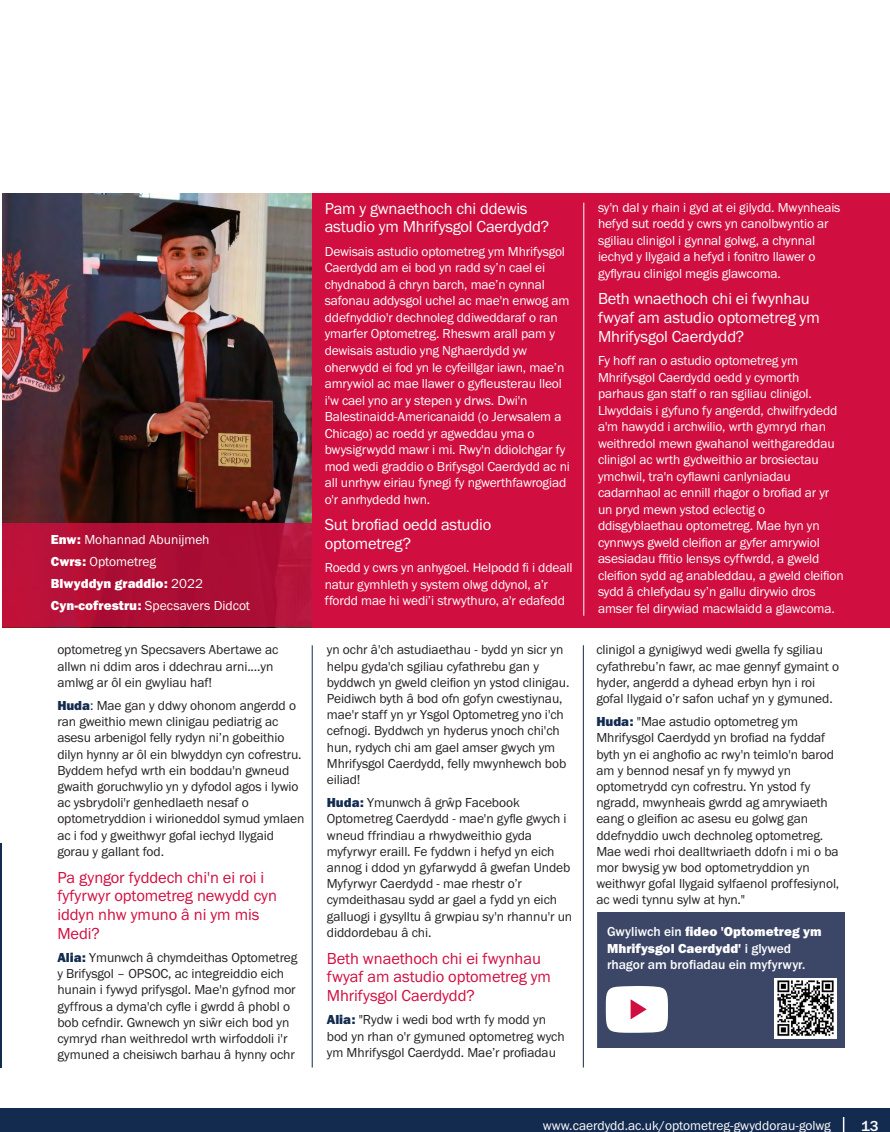
<style>
.page{position:relative;width:890px;height:1132px;background:#fff}
.page>*{position:absolute;margin:0;border:0;box-sizing:border-box;transform-origin:0 0}
.WHITE_text_box{font:16.5px/18.8px "Franklin Gothic URW Boo";letter-spacing:-.01em;color:#fff}
.WHITE_text_box-2{font:16.5px/18.8px "Franklin Gothic URW Boo";letter-spacing:-.005em;color:#d10e40}
.t1{font:500 15px "Franklin Gothic URW";color:#fff}
.WHITE_text_box-3{font:13.5px/16.2px "Franklin Gothic URW Boo";letter-spacing:-.005em;color:#231f20}
.WHITE_text_box-4{font:13.5px/16.5px "Franklin Gothic URW Boo";letter-spacing:-.01em;color:#fff}
.WHITE_text_box-5{font:500 13.5px/16.5px "Franklin Gothic URW";color:#fff}
.WHITE_text_box-6{font:13.5px "Franklin Gothic URW Hea";color:#fff}
.s1{font-family:"Franklin Gothic URW Hea"}
.s2{font-family:"Franklin Gothic URW Boo"}
.s3{font-family:"Franklin Gothic URW Hea";color:#142b50}
.s4{color:#142b50}
.s5{font-family:"Franklin Gothic URW Hea";font-weight:400}
</style>
<div class="page">
<div style="left:0;top:1108px;width:890px;height:23px;background:#142b50"></div>
<svg style="left:842px;top:1117px;width:2px;height:14px"></svg>
<div style="left:597px;top:912px;width:246px;height:135px;background:#3c4667"></div>
<svg style="left:605px;top:986px;width:63px;height:46px;background:#f0e6eb"></svg>
<img style="left:774px;top:978px;width:62px;height:60px">
<hr style="left:312px;top:645px;width:1px;height:422px;background:#142b50">
<hr style="left:583px;top:645px;width:1px;height:422px;background:#142b50">
<hr style="left:0;top:842px;width:2px;height:225px;background:#142b50">
<div style="left:2px;top:193px;width:888px;height:434px;background:#d10e40"></div>
<img style="left:2px;top:193px;width:310px;height:330px">
<hr style="left:583px;top:203px;width:1px;height:412px;background:#fff">
<div style="left:2px;top:523px;width:310px;height:104px;background:linear-gradient(to right,#b70f37,#aa1036)"></div>
<p class="WHITE_text_box-4" style="left:51px;top:530px;width:160px"><span class="s1">Enw:</span> Mohannad Abunijmeh</p>
<p class="WHITE_text_box-4" style="left:51px;top:552px;width:107px"><span class="s1">Cwrs:</span> Optometreg</p>
<p class="WHITE_text_box-6" style="left:51px;top:574px;width:153px">Blwyddyn graddio: <span class="s2">2022</span></p>
<p class="WHITE_text_box-4" style="left:51px;top:596px;width:201px"><span class="s1">Cyn-cofrestru:</span> Specsavers Didcot</p>
<p class="WHITE_text_box-3" style="left:57px;top:641px;width:223px">optometreg yn Specsavers Abertawe ac allwn ni ddim aros i ddechrau arni....yn amlwg ar ôl ein gwyliau haf!</p>
<p class="WHITE_text_box-3" style="left:57px;top:696px;width:249px"><span class="s3">Huda</span><span class="s4">:</span> Mae gan y ddwy ohonom angerdd o ran gweithio mewn clinigau pediatrig ac asesu arbenigol felly rydyn ni’n gobeithio dilyn hynny ar ôl ein blwyddyn cyn cofrestru.<br>Byddem hefyd wrth ein boddau'n gwneud gwaith goruchwylio yn y dyfodol agos i lywio ac ysbrydoli'r genhedlaeth nesaf o optometryddion i wirioneddol symud ymlaen ac i fod y gweithwyr gofal iechyd llygaid gorau y gallant fod.</p>
<p class="WHITE_text_box-2" style="left:57px;top:867px;width:221px">Pa gyngor fyddech chi'n ei roi i fyfyrwyr optometreg newydd cyn iddyn nhw ymuno â ni ym mis<br>Medi?</p>
<p class="WHITE_text_box-3" style="left:57px;top:948px;width:241px"><span class="s3">Alia:</span> Ymunwch â chymdeithas Optometreg y Brifysgol – OPSOC, ac integreiddio eich hunain i fywyd prifysgol. Mae'n gyfnod mor gyffrous a dyma'ch cyfle i gwrdd â phobl o bob cefndir. Gwnewch yn siŵr eich bod yn cymryd rhan weithredol wrth wirfoddoli i'r gymuned a cheisiwch barhau â hynny ochr</p>
<p class="WHITE_text_box" style="left:325px;top:198px;width:226px">Pam y gwnaethoch chi ddewis astudio ym Mhrifysgol Caerdydd?</p>
<p class="WHITE_text_box-4" style="left:325px;top:243px;width:247px">Dewisais astudio optometreg ym Mhrifysgol Caerdydd am ei bod yn radd sy’n cael ei chydnabod â chryn barch, mae’n cynnal safonau addysgol uchel ac mae'n enwog am ddefnyddio'r dechnoleg ddiweddaraf o ran ymarfer Optometreg. Rheswm arall pam y dewisais astudio yng Nghaerdydd yw oherwydd ei fod yn le cyfeillgar iawn, mae’n amrywiol ac mae llawer o gyfleusterau lleol i'w cael yno ar y stepen y drws. Dwi'n Balestinaidd-Americanaidd (o Jerwsalem a Chicago) ac roedd yr agweddau yma o bwysigrwydd mawr i mi. Rwy'n ddiolchgar fy mod wedi graddio o Brifysgol Caerdydd ac ni all unrhyw eiriau fynegi fy ngwerthfawrogiad o'r anrhydedd hwn.</p>
<p class="WHITE_text_box" style="left:325px;top:514px;width:168px">Sut brofiad oedd astudio optometreg?</p>
<p class="WHITE_text_box-4" style="left:325px;top:559px;width:249px">Roedd y cwrs yn anhygoel. Helpodd fi i ddeall natur gymhleth y system olwg ddynol, a’r ffordd mae hi wedi’i strwythuro, a'r edafedd</p>
<p class="WHITE_text_box-3" style="left:327px;top:641px;width:244px">yn ochr â'ch astudiaethau - bydd yn sicr yn helpu gyda'ch sgiliau cyfathrebu gan y byddwch yn gweld cleifion yn ystod clinigau.<br>Peidiwch byth â bod ofn gofyn cwestiynau, mae'r staff yn yr Ysgol Optometreg yno i'ch cefnogi. Byddwch yn hyderus ynoch chi'ch hun, rydych chi am gael amser gwych ym Mhrifysgol Caerdydd, felly mwynhewch bob eiliad!</p>
<p class="WHITE_text_box-3" style="left:327px;top:794px;width:247px"><span class="s3">Huda:</span> Ymunwch â grŵp Facebook Optometreg Caerdydd - mae'n gyfle gwych i wneud ffrindiau a rhwydweithio gyda myfyrwyr eraill. Fe fyddwn i hefyd yn eich annog i ddod yn gyfarwydd â gwefan Undeb Myfyrwyr Caerdydd - mae rhestr o’r cymdeithasau sydd ar gael a fydd yn eich galluogi i gysylltu â grwpiau sy'n rhannu'r un diddordebau â chi.</p>
<p class="WHITE_text_box-2" style="left:327px;top:948px;width:226px">Beth wnaethoch chi ei fwynhau fwyaf am astudio optometreg ym<br>Mhrifysgol Caerdydd?</p>
<p class="WHITE_text_box-3" style="left:327px;top:1011px;width:239px"><span class="s3">Alia:</span> "Rydw i wedi bod wrth fy modd yn bod yn rhan o'r gymuned optometreg wych ym Mhrifysgol Caerdydd. Mae’r profiadau</p>
<p class="WHITE_text_box-4" style="left:598px;top:199px;width:244px">sy'n dal y rhain i gyd at ei gilydd. Mwynheais hefyd sut roedd y cwrs yn canolbwyntio ar sgiliau clinigol i gynnal golwg, a chynnal iechyd y llygaid a hefyd i fonitro llawer o gyflyrau clinigol megis glawcoma.</p>
<p class="WHITE_text_box" style="left:598px;top:289px;width:223px">Beth wnaethoch chi ei fwynhau fwyaf am astudio optometreg ym<br>Mhrifysgol Caerdydd?</p>
<p class="WHITE_text_box-4" style="left:598px;top:352px;width:247px">Fy hoff ran o astudio optometreg ym Mhrifysgol Caerdydd oedd y cymorth parhaus gan staff o ran sgiliau clinigol.<br>Llwyddais i gyfuno fy angerdd, chwilfrydedd a'm hawydd i archwilio, wrth gymryd rhan weithredol mewn gwahanol weithgareddau clinigol ac wrth gydweithio ar brosiectau ymchwil, tra'n cyflawni canlyniadau cadarnhaol ac ennill rhagor o brofiad ar yr un pryd mewn ystod eclectig o ddisgyblaethau optometreg. Mae hyn yn cynnwys gweld cleifion ar gyfer amrywiol asesiadau ffitio lensys cyffwrdd, a gweld cleifion sydd ag anableddau, a gweld cleifion sydd â chlefydau sy’n gallu dirywio dros amser fel dirywiad macwlaidd a glawcoma.</p>
<p class="WHITE_text_box-3" style="left:596px;top:641px;width:244px">clinigol a gynigiwyd wedi gwella fy sgiliau cyfathrebu’n fawr, ac mae gennyf gymaint o hyder, angerdd a dyhead erbyn hyn i roi gofal llygaid o’r safon uchaf yn y gymuned.</p>
<p class="WHITE_text_box-3" style="left:596px;top:713px;width:244px"><span class="s3">Huda:</span> "Mae astudio optometreg ym Mhrifysgol Caerdydd yn brofiad na fyddaf byth yn ei anghofio ac rwy'n teimlo'n barod am y bennod nesaf yn fy mywyd yn optometrydd cyn cofrestru. Yn ystod fy ngradd, mwynheais gwrdd ag amrywiaeth eang o gleifion ac asesu eu golwg gan ddefnyddio uwch dechnoleg optometreg.<br>Mae wedi rhoi dealltwriaeth ddofn i mi o ba mor bwysig yw bod optometryddion yn weithwyr gofal llygaid sylfaenol proffesiynol, ac wedi tynnu sylw at hyn."</p>
<p class="WHITE_text_box-5" style="left:607px;top:922px;width:216px">Gwyliwch ein <span class="s5">fideo 'Optometreg ym<br>Mhrifysgol Caerdydd'</span> i glywed rhagor am brofiadau ein myfyrwyr.</p>
<p class="WHITE_text_box-4" style="left:543px;top:1116px;width:289px">www.caerdydd.ac.uk/optometreg-gwyddorau-golwg</p>
<p class="t1" style="left:861px;top:1116px;width:19px">13</p>
</div>
